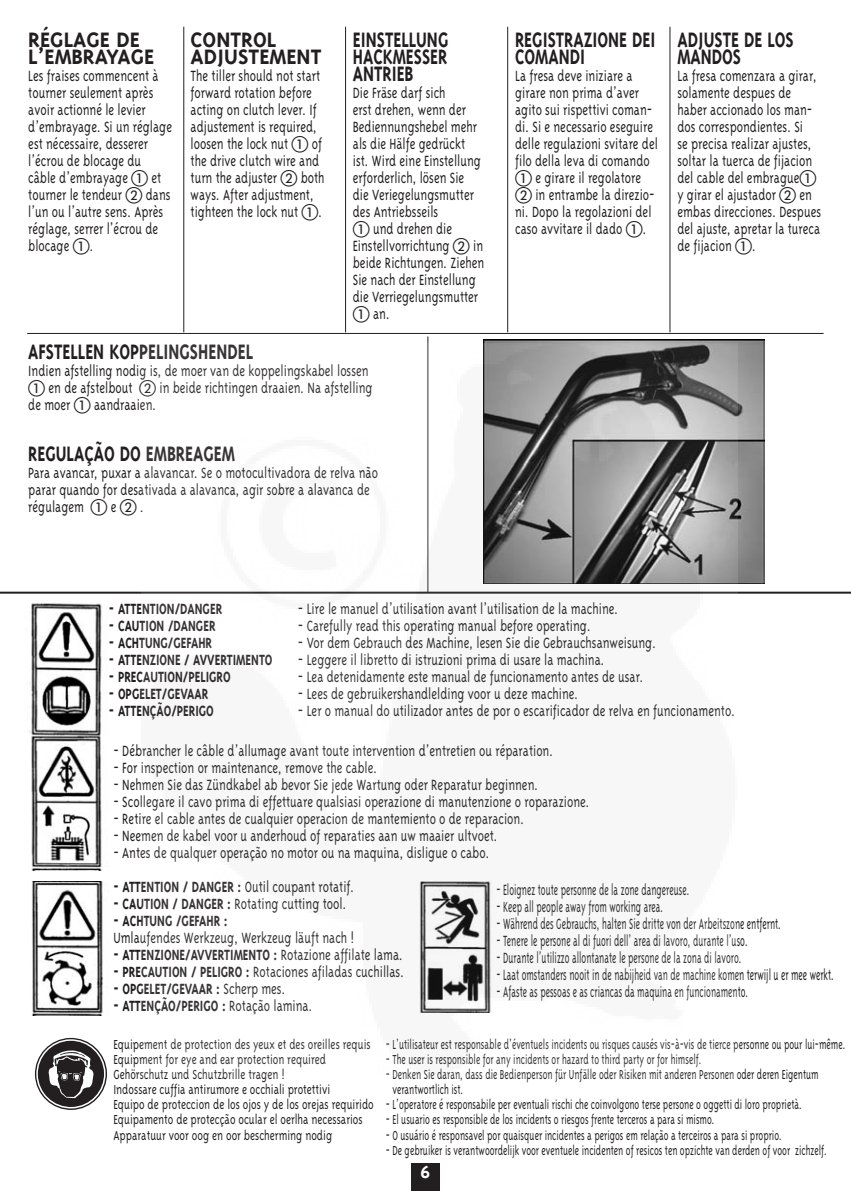
<style>
.page{position:relative;width:851px;height:1191px;background:#fff}
.page>*{position:absolute;margin:0;border:0;box-sizing:border-box;transform-origin:0 0}
.TITRE_FR{font:700 24px/17px "Triplex";color:#231f20;scale:.78 1}
.TITRE_FR-2{font:700 24px/17px "Triplex";color:#231f20}
.Normal_e{font:700 20px "Triplex";color:#fff}
.TITRE_FR-3{font:300 17px/17px "Triplex";color:#231f20;scale:.78 1}
.TITRE_FR-4{font:300 17px "Triplex";color:#231f20;scale:.59 1}
.TITRE_FR-5{font:700 17px "Triplex";color:#231f20;scale:.78 1}
.TITRE_FR-6{font:300 15px/15px "Triplex";color:#231f20;scale:.67 1}
.TITRE_FR-7{font:300 15px "Triplex";color:#231f20;scale:.78 1}
.s1{font-weight:700}
.s2{font-weight:300}
</style>
<div class="page">
<div style="left:411px;top:1162px;width:28px;height:28px;background:#231f20"></div>
<img style="left:484px;top:339px;width:279px;height:244px">
<img style="left:29px;top:603px;width:73px;height:267px">
<img style="left:32px;top:882px;width:71px;height:133px">
<svg style="left:35px;top:1037px;width:72px;height:72px"></svg>
<svg style="left:37px;top:1039px;width:68px;height:69px"></svg>
<div style="left:36px;top:1038px;width:70px;height:71px;border:2px solid #fff;border-radius:50%"></div>
<svg style="left:48px;top:1049px;width:47px;height:49px"></svg>
<hr style="left:0;top:591px;width:850px;height:2px;background:#231f20">
<hr style="left:27px;top:333px;width:796px;height:1px;background:#231f20">
<hr style="left:183px;top:27px;width:1px;height:305px;background:#231f20">
<hr style="left:345px;top:27px;width:1px;height:305px;background:#231f20">
<hr style="left:427px;top:336px;width:1px;height:257px;background:#231f20">
<hr style="left:507px;top:27px;width:1px;height:305px;background:#231f20">
<hr style="left:669px;top:27px;width:1px;height:305px;background:#231f20">
<img style="left:142px;top:343px;width:595px;height:670px">
<p class="TITRE_FR-2" style="left:28px;top:30px;width:127px">RÉGLAGE DE<br>L’EMBRAYAGE</p>
<p class="TITRE_FR-3" style="left:28px;top:67px;width:186px">Les fraises commencent à tourner seulement après avoir actionné le levier d’embrayage. Si un réglage est nécessaire, desserer l’écrou de blocage du câble d’embrayage ① et tourner le tendeur ② dans l’un ou l’autre sens. Après réglage, serrer l’écrou de blocage ①.</p>
<p class="TITRE_FR-2" style="left:190px;top:30px;width:132px">CONTROL<br>ADJUSTEMENT</p>
<p class="TITRE_FR-3" style="left:190px;top:67px;width:173px">The tiller should not start forward rotation before acting on clutch lever. If adjustement is required, loosen the lock nut ① of the drive clutch wire and turn the adjuster ② both ways. After adjustment, tighteen the lock nut ①.</p>
<p class="TITRE_FR" style="left:353px;top:30px;width:124px;text-align:justify">EINSTELLUNG HACKMESSER ANTRIEB</p>
<p class="TITRE_FR-3" style="left:353px;top:84px;width:170px">Die Fräse darf sich<br>erst drehen, wenn der<br>Bediennungshebel mehr als die Hälfe gedrückt ist. Wird eine Einstellung erforderlich, lösen Sie die Veriegelungsmutter des Antriebsseils<br>① und drehen die<br>Einstellvorrichtung ② in beide Richtungen. Ziehen<br>Sie nach der Einstellung die Verriegelungsmutter<br>① an.</p>
<p class="TITRE_FR" style="left:28px;top:342px;width:289px">AFSTELLEN KOPPELINGSHENDEL</p>
<p class="TITRE_FR-3" style="left:28px;top:362px;width:443px">Indien afstelling nodig is, de moer van de koppelingskabel lossen<br>① en de afstelbout ② in beide richtingen draaien. Na afstelling de moer ① aandraaien.</p>
<p class="TITRE_FR" style="left:28px;top:444px;width:266px">REGULAÇÃO DO EMBREAGEM</p>
<p class="TITRE_FR-3" style="left:28px;top:464px;width:449px">Para avancar, puxar a alavancar. Se o motocultivadora de relva não parar quando for desativada a alavanca, agir sobre a alavanca de régulagem ① e ② .</p>
<p class="TITRE_FR" style="left:515px;top:30px;width:181px">REGISTRAZIONE DEI<br>COMANDI</p>
<p class="TITRE_FR-3" style="left:515px;top:67px;width:184px">La fresa deve iniziare a girare non prima d’aver agito sui rispettivi coman&shy;di. Si e necessario eseguire delle regulazioni svitare del filo della leva di comando<br>① e girare il regolatore<br>② in entrambe la direzio&shy;ni. Dopo la regolazioni del caso avvitare il dado ①.</p>
<p class="TITRE_FR" style="left:677px;top:30px;width:151px">ADJUSTE DE LOS<br>MANDOS</p>
<p class="TITRE_FR-3" style="left:677px;top:67px;width:186px">La fresa comenzara a girar, solamente despues de haber accionado los man&shy;dos correspondientes. Si<br>se precisa realizar ajustes, soltar la tuerca de fijacion del cable del embrague① y girar el ajustador ② en embas direcciones. Despues del ajuste, apretar la tureca de fijacion ①.</p>
<p class="TITRE_FR-3" style="left:298px;top:600px;width:412px">- Lire le manuel d’utilisation avant l’utilisation de la machine.</p>
<p class="TITRE_FR-3" style="left:298px;top:617px;width:377px">- Carefully read this operating manual before operating.</p>
<p class="TITRE_FR-3" style="left:298px;top:634px;width:460px">- Vor dem Gebrauch des Machine, lesen Sie die Gebrauchsanweisung.</p>
<p class="TITRE_FR-3" style="left:298px;top:651px;width:394px">- Leggere il libretto di istruzioni prima di usare la machina.</p>
<p class="TITRE_FR-3" style="left:298px;top:668px;width:444px">- Lea detenidamente este manual de funcionamento antes de usar.</p>
<p class="TITRE_FR-3" style="left:298px;top:685px;width:361px">- Lees de gebruikershandlelding voor u deze machine.</p>
<p class="TITRE_FR-3" style="left:298px;top:702px;width:562px">- Ler o manual do utilizador antes de por o escarificador de relva en funcionamento.</p>
<p class="TITRE_FR-3" style="left:113px;top:742px;width:565px">- Débrancher le câble d’allumage avant toute intervention d’entretien ou réparation.</p>
<p class="TITRE_FR-3" style="left:113px;top:759px;width:339px">- For inspection or maintenance, remove the cable.</p>
<p class="TITRE_FR-3" style="left:113px;top:776px;width:546px">- Nehmen Sie das Zündkabel ab bevor Sie jede Wartung oder Reparatur beginnen.</p>
<p class="TITRE_FR-3" style="left:113px;top:793px;width:611px">- Scollegare il cavo prima di effettuare qualsiasi operazione di manutenzione o roparazione.</p>
<p class="TITRE_FR-3" style="left:113px;top:810px;width:528px">- Retire el cable antes de cualquier operacion de mantemiento o de reparacion.</p>
<p class="TITRE_FR-3" style="left:113px;top:827px;width:494px">- Neemen de kabel voor u anderhoud of reparaties aan uw maaier ultvoet.</p>
<p class="TITRE_FR-3" style="left:113px;top:844px;width:483px">- Antes de qualquer operação no motor ou na maquina, disligue o cabo.</p>
<p class="TITRE_FR-3" style="left:113px;top:878px;width:310px"><span class="s1">- ATTENTION / DANGER :</span> Outil coupant rotatif.</p>
<p class="TITRE_FR-3" style="left:113px;top:895px;width:300px"><span class="s1">- CAUTION / DANGER :</span> Rotating cutting tool.</p>
<p class="TITRE_FR-5" style="left:113px;top:911px;width:148px">- ACHTUNG /GEFAHR :</p>
<p class="TITRE_FR-3" style="left:113px;top:929px;width:310px">Umlaufendes Werkzeug, Werkzeug läuft nach !</p>
<p class="TITRE_FR-5" style="left:113px;top:945px;width:372px">- ATTENZIONE/AVVERTIMENTO : <span class="s2">Rotazione affilate lama.</span></p>
<p class="TITRE_FR-3" style="left:113px;top:963px;width:374px"><span class="s1">- PRECAUTION / PELIGRO :</span> Rotaciones afiladas cuchillas.</p>
<p class="TITRE_FR-5" style="left:113px;top:979px;width:222px">- OPGELET/GEVAAR : <span class="s2">Scherp mes.</span></p>
<p class="TITRE_FR-5" style="left:113px;top:996px;width:257px">- ATTENÇÃO/PERIGO : <span class="s2">Rotação lamina.</span></p>
<p class="TITRE_FR-5" style="left:109px;top:599px;width:147px">- ATTENTION/DANGER</p>
<p class="TITRE_FR-5" style="left:109px;top:616px;width:138px">- CAUTION /DANGER</p>
<p class="TITRE_FR-5" style="left:109px;top:633px;width:134px">- ACHTUNG/GEFAHR</p>
<p class="TITRE_FR-5" style="left:109px;top:650px;width:211px">- ATTENZIONE / AVVERTIMENTO</p>
<p class="TITRE_FR-5" style="left:109px;top:667px;width:158px">- PRECAUTION/PELIGRO</p>
<p class="TITRE_FR-5" style="left:109px;top:684px;width:129px">- OPGELET/GEVAAR</p>
<p class="TITRE_FR-5" style="left:109px;top:701px;width:136px">- ATTENÇÃO/PERIGO</p>
<p class="TITRE_FR-4" style="left:496px;top:880px;width:329px">- Eloignez toute personne de la zone dangereuse.</p>
<p class="TITRE_FR-4" style="left:496px;top:897px;width:284px">- Keep all people away from working area.</p>
<p class="TITRE_FR-4" style="left:496px;top:914px;width:484px">- Während des Gebrauchs, halten Sie dritte von der Arbeitszone entfernt.</p>
<p class="TITRE_FR-4" style="left:496px;top:931px;width:427px">- Tenere le persone al di fuori dell’ area di lavoro, durante l’uso.</p>
<p class="TITRE_FR-4" style="left:496px;top:948px;width:417px">- Durante l’utilizzo allontanate le persone de la zona di lavoro.</p>
<p class="TITRE_FR-4" style="left:496px;top:965px;width:573px">- Laat omstanders nooit in de nabijheid van de machine komen terwijl u er mee werkt.</p>
<p class="TITRE_FR-4" style="left:496px;top:982px;width:428px">- Afaste as pessoas e as criancas da maquina en funcionamento.</p>
<p class="TITRE_FR-7" style="left:113px;top:1036px;width:331px">Equipement de protection des yeux et des oreilles requis</p>
<p class="TITRE_FR-7" style="left:113px;top:1051px;width:274px">Equipment for eye and ear protection required</p>
<p class="TITRE_FR-7" style="left:113px;top:1066px;width:221px">Gehörschutz und Schutzbrille tragen !</p>
<p class="TITRE_FR-7" style="left:113px;top:1081px;width:279px">Indossare cuffia antirumore e occhiali protettivi</p>
<p class="TITRE_FR-7" style="left:113px;top:1096px;width:335px">Equipo de proteccion de los ojos y de los orejas requirido</p>
<p class="TITRE_FR-7" style="left:113px;top:1111px;width:321px">Equipamento de protecção ocular el oerlha necessarios</p>
<p class="TITRE_FR-7" style="left:113px;top:1126px;width:282px">Apparatuur voor oog en oor bescherming nodig</p>
<p class="TITRE_FR-6" style="left:385px;top:1037px;width:687px">- L’utilisateur est responsable d’éventuels incidents ou risques causés vis-à-vis de tierce personne ou pour lui-même.</p>
<p class="TITRE_FR-6" style="left:385px;top:1052px;width:472px">- The user is responsible for any incidents or hazard to third party or for himself.</p>
<p class="TITRE_FR-6" style="left:392px;top:1067px;width:637px;text-indent:-7px">- Denken Sie daran, dass die Bedienperson für Unfälle oder Risiken mit anderen Personen oder deren Eigentum verantwortlich ist.</p>
<p class="TITRE_FR-6" style="left:385px;top:1097px;width:622px">- L’operatore é responsabile per eventuali rischi che coinvolgono terse persone o oggetti di loro proprietà.</p>
<p class="TITRE_FR-6" style="left:385px;top:1112px;width:492px">- El usuario es responsible de los incidents o riesgos frente terceros a para si mismo.</p>
<p class="TITRE_FR-6" style="left:385px;top:1127px;width:592px">- O usuário é responsavel por quaisquer incidentes a perigos em relação a terceiros a para si proprio.</p>
<p class="TITRE_FR-6" style="left:385px;top:1142px;width:660px">- De gebruiker is verantwoordelijk voor eventuele incidenten of resicos ten opzichte van derden of voor zichzelf.</p>
<p class="Normal_e" style="left:420px;top:1160px;width:11px">6</p>
</div>
